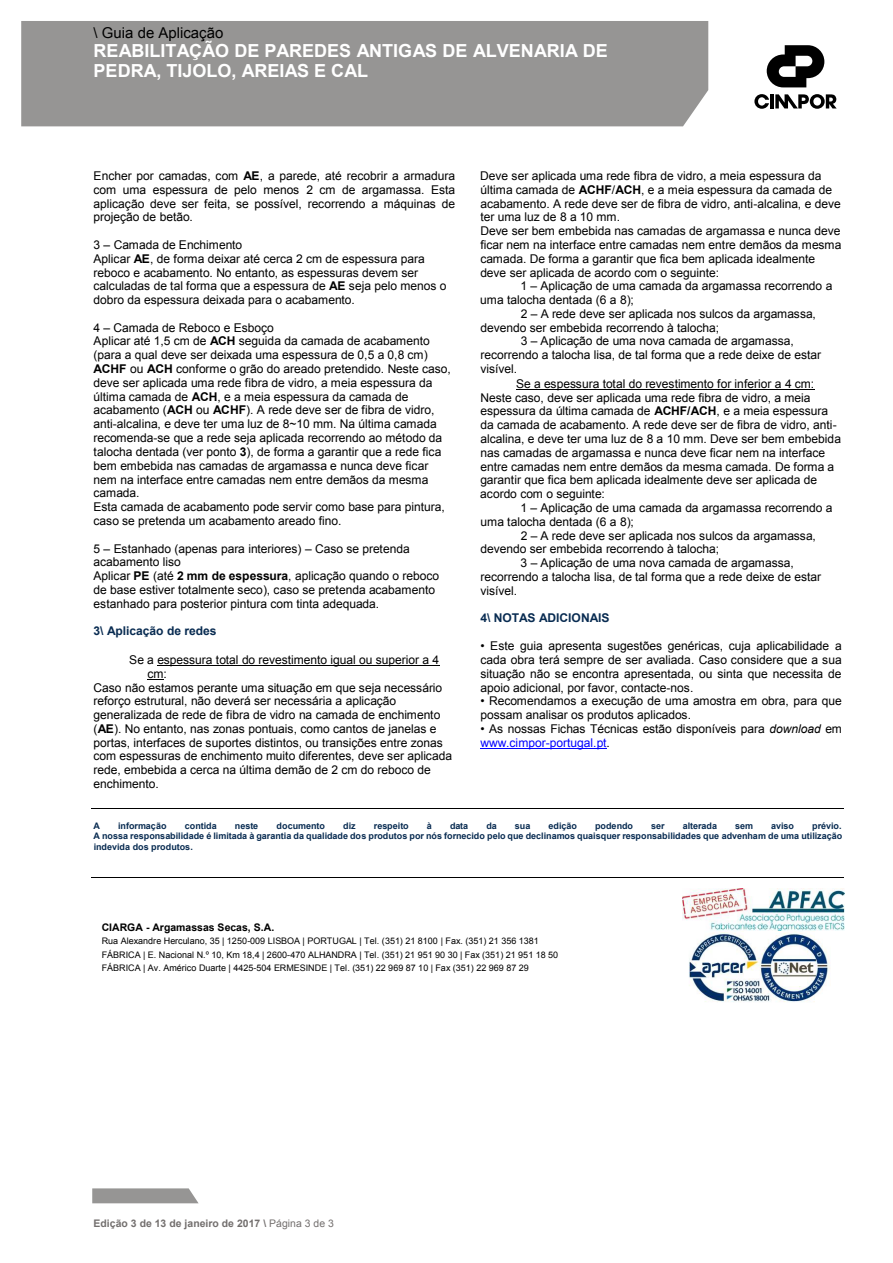
<style>
.page{position:relative;width:893px;height:1263px;background:#fff}
.page>*{position:absolute;margin:0;border:0;box-sizing:border-box;transform-origin:0 0}
.t1{font:700 18px/20.7px "Arial";color:#fff}
.t2{font:15px "Arial";color:#000}
.t3{font:12px/13.8px "Arial";letter-spacing:-.005em;color:#000}
.t4{font:700 12px "Arial";color:#082b51}
.t5{font:700 10.5px "Arial";color:#736f6e}
.t6{font:700 10.5px "Arial";color:#000}
.t7{font:700 9px/10.4px "Arial";color:#082b51;text-align:justify}
.t8{font:9px/13.5px "Arial";color:#000}
.s1{font-weight:700}
.s2{font-style:italic}
.s3{color:#00f}
.s4{font-weight:400}
</style>
<div class="page">
<svg style="left:92px;top:1188px;width:107px;height:15px"></svg>
<div style="left:21px;top:21px;width:687px;height:105px;background:#969594"></div>
<hr style="left:157px;top:665px;width:282px;height:1px;background:#000">
<svg style="left:148px;top:679px;width:16px;height:1px"></svg>
<hr style="left:516px;top:389px;width:298px;height:1px;background:#000">
<hr style="left:480px;top:748px;width:127px;height:1px;background:#00f">
<hr style="left:91px;top:808px;width:753px;height:1px;background:#000">
<hr style="left:91px;top:877px;width:753px;height:1px;background:#000">
<img style="left:682px;top:888px;width:162px;height:42px">
<img style="left:689px;top:931px;width:141px;height:71px">
<svg style="left:767px;top:45px;width:57px;height:42px"></svg>
<svg style="left:754px;top:94px;width:15px;height:15px"></svg>
<hr style="left:770px;top:94px;width:4px;height:14px;background:#000">
<svg style="left:775px;top:94px;width:62px;height:15px"></svg>
<p class="t2" style="left:94px;top:23px;width:131px">\ Guia de Aplicação</p>
<h1 class="t1" style="left:94px;top:41px;width:516px">REABILITAÇÃO DE PAREDES ANTIGAS DE ALVENARIA DE<br>PEDRA, TIJOLO, AREIAS E CAL</h1>
<p class="t3" style="left:94px;top:169px;width:363px;text-align:justify">Encher por camadas, com <span class="s1">AE</span>, a parede, até recobrir a armadura com uma espessura de pelo menos 2 cm de argamassa. Esta aplicação deve ser feita, se possível, recorrendo a máquinas de projeção de betão.</p>
<p class="t3" style="left:93px;top:238px;width:355px">3 – Camada de Enchimento<br>Aplicar <span class="s1">AE</span>, de forma deixar até cerca 2 cm de espessura para reboco e acabamento. No entanto, as espessuras devem ser calculadas de tal forma que a espessura de <span class="s1">AE</span> seja pelo menos o dobro da espessura deixada para o acabamento.</p>
<p class="t3" style="left:93px;top:321px;width:359px">4 – Camada de Reboco e Esboço<br>Aplicar até 1,5 cm de <span class="s1">ACH</span> seguida da camada de acabamento (para a qual deve ser deixada uma espessura de 0,5 a 0,8 cm)<br><span class="s1">ACHF</span> ou <span class="s1">ACH</span> conforme o grão do areado pretendido. Neste caso, deve ser aplicada uma rede fibra de vidro, a meia espessura da última camada de <span class="s1">ACH</span>, e a meia espessura da camada de acabamento (<span class="s1">ACH</span> ou <span class="s1">ACHF</span>). A rede deve ser de fibra de vidro, anti-alcalina, e deve ter uma luz de 8~10 mm. Na última camada recomenda-se que a rede seja aplicada recorrendo ao método da talocha dentada (ver ponto <span class="s1">3</span>), de forma a garantir que a rede fica bem embebida nas camadas de argamassa e nunca deve ficar nem na interface entre camadas nem entre demãos da mesma camada.<br>Esta camada de acabamento pode servir como base para pintura, caso se pretenda um acabamento areado fino.</p>
<p class="t3" style="left:93px;top:541px;width:347px">5 – Estanhado (apenas para interiores) – Caso se pretenda acabamento liso<br>Aplicar <span class="s1">PE</span> (até <span class="s1">2 mm de espessura</span>, aplicação quando o reboco de base estiver totalmente seco), caso se pretenda acabamento estanhado para posterior pintura com tinta adequada.</p>
<p class="t4" style="left:94px;top:623px;width:124px">3\ Aplicação de redes</p>
<p class="t3" style="left:129px;top:653px;width:311px">Se a espessura total do revestimento igual ou superior a 4</p>
<p class="t3" style="left:148px;top:667px;width:21px">cm:</p>
<p class="t3" style="left:94px;top:680px;width:350px">Caso não estamos perante uma situação em que seja necessário</p>
<p class="t3" style="left:94px;top:694px;width:304px">reforço estrutural, não deverá ser necessária a aplicação</p>
<p class="t3" style="left:94px;top:708px;width:348px">generalizada de rede de fibra de vidro na camada de enchimento</p>
<p class="t3" style="left:94px;top:722px;width:344px">(<span class="s1">AE</span>). No entanto, nas zonas pontuais, como cantos de janelas e</p>
<p class="t3" style="left:93px;top:736px;width:351px">portas, interfaces de suportes distintos, ou transições entre zonas</p>
<p class="t3" style="left:93px;top:749px;width:360px">com espessuras de enchimento muito diferentes, deve ser aplicada</p>
<p class="t3" style="left:93px;top:763px;width:339px">rede, embebida a cerca na última demão de 2 cm do reboco de</p>
<p class="t3" style="left:93px;top:777px;width:67px">enchimento.</p>
<p class="t3" style="left:480px;top:169px;width:363px">Deve ser aplicada uma rede fibra de vidro, a meia espessura da última camada de <span class="s1">ACHF</span>/<span class="s1">ACH</span>, e a meia espessura da camada de acabamento. A rede deve ser de fibra de vidro, anti-alcalina, e deve ter uma luz de 8 a 10 mm.<br>Deve ser bem embebida nas camadas de argamassa e nunca deve ficar nem na interface entre camadas nem entre demãos da mesma camada. De forma a garantir que fica bem aplicada idealmente deve ser aplicada de acordo com o seguinte:</p>
<p class="t3" style="left:480px;top:279px;width:354px;text-indent:40px">1 – Aplicação de uma camada da argamassa recorrendo a uma talocha dentada (6 a 8);</p>
<p class="t3" style="left:521px;top:307px;width:297px">2 – A rede deve ser aplicada nos sulcos da argamassa,</p>
<p class="t3" style="left:480px;top:321px;width:240px">devendo ser embebida recorrendo à talocha;</p>
<p class="t3" style="left:521px;top:334px;width:275px">3 – Aplicação de uma nova camada de argamassa,</p>
<p class="t3" style="left:480px;top:348px;width:342px">recorrendo a talocha lisa, de tal forma que a rede deixe de estar</p>
<p class="t3" style="left:480px;top:362px;width:38px">visível.</p>
<p class="t3" style="left:516px;top:377px;width:300px">Se a espessura total do revestimento for inferior a 4 cm:</p>
<p class="t3" style="left:480px;top:391px;width:332px">Neste caso, deve ser aplicada uma rede fibra de vidro, a meia</p>
<p class="t3" style="left:480px;top:404px;width:349px">espessura da última camada de <span class="s1">ACHF/ACH</span>, e a meia espessura</p>
<p class="t3" style="left:480px;top:418px;width:358px">da camada de acabamento. A rede deve ser de fibra de vidro, anti-</p>
<p class="t3" style="left:480px;top:432px;width:362px">alcalina, e deve ter uma luz de 8 a 10 mm. Deve ser bem embebida</p>
<p class="t3" style="left:480px;top:446px;width:346px">nas camadas de argamassa e nunca deve ficar nem na interface</p>
<p class="t3" style="left:480px;top:460px;width:355px">entre camadas nem entre demãos da mesma camada. De forma a</p>
<p class="t3" style="left:480px;top:473px;width:338px">garantir que fica bem aplicada idealmente deve ser aplicada de</p>
<p class="t3" style="left:480px;top:487px;width:126px">acordo com o seguinte:</p>
<p class="t3" style="left:520px;top:501px;width:314px">1 – Aplicação de uma camada da argamassa recorrendo a</p>
<p class="t3" style="left:480px;top:515px;width:155px">uma talocha dentada (6 a 8);</p>
<p class="t3" style="left:521px;top:529px;width:297px">2 – A rede deve ser aplicada nos sulcos da argamassa,</p>
<p class="t3" style="left:480px;top:542px;width:240px">devendo ser embebida recorrendo à talocha;</p>
<p class="t3" style="left:521px;top:556px;width:275px">3 – Aplicação de uma nova camada de argamassa,</p>
<p class="t3" style="left:480px;top:570px;width:342px">recorrendo a talocha lisa, de tal forma que a rede deixe de estar</p>
<p class="t3" style="left:480px;top:584px;width:38px">visível.</p>
<p class="t4" style="left:480px;top:610px;width:131px">4\ NOTAS ADICIONAIS</p>
<p class="t3" style="left:480px;top:639px;width:363px;text-align:justify">• Este guia apresenta sugestões genéricas, cuja aplicabilidade a cada obra terá sempre de ser avaliada. Caso considere que a sua situação não se encontra apresentada, ou sinta que necessita de apoio adicional, por favor, contacte-nos.</p>
<p class="t3" style="left:480px;top:694px;width:363px">• Recomendamos a execução de uma amostra em obra, para que possam analisar os produtos aplicados.</p>
<p class="t3" style="left:480px;top:722px;width:363px">• As nossas Fichas Técnicas estão disponíveis para <span class="s2">download</span> em <span class="s3">www.cimpor-portugal.pt</span>.</p>
<p class="t7" style="left:94px;top:821px;width:8px">A</p>
<p class="t7" style="left:118px;top:821px;width:50px">informação</p>
<p class="t7" style="left:185px;top:821px;width:33px">contida</p>
<p class="t7" style="left:235px;top:821px;width:25px">neste</p>
<p class="t7" style="left:277px;top:821px;width:50px">documento</p>
<p class="t7" style="left:343px;top:821px;width:14px">diz</p>
<p class="t7" style="left:374px;top:821px;width:36px">respeito</p>
<p class="t7" style="left:427px;top:821px;width:7px">à</p>
<p class="t7" style="left:450px;top:821px;width:20px">data</p>
<p class="t7" style="left:486px;top:821px;width:12px">da</p>
<p class="t7" style="left:515px;top:821px;width:17px">sua</p>
<p class="t7" style="left:549px;top:821px;width:30px">edição</p>
<p class="t7" style="left:595px;top:821px;width:39px">podendo</p>
<p class="t7" style="left:651px;top:821px;width:15px">ser</p>
<p class="t7" style="left:683px;top:821px;width:36px">alterada</p>
<p class="t7" style="left:735px;top:821px;width:20px">sem</p>
<p class="t7" style="left:771px;top:821px;width:24px">aviso</p>
<p class="t7" style="left:94px;top:821px;width:750px;text-indent:719px">prévio.<br>A nossa responsabilidade é limitada à garantia da qualidade dos produtos por nós fornecido pelo que declinamos quaisquer responsabilidades que advenham de uma utilização indevida dos produtos.</p>
<p class="t6" style="left:102px;top:920px;width:174px">CIARGA - Argamassas Secas, S.A.</p>
<p class="t8" style="left:102px;top:934px;width:458px">Rua Alexandre Herculano, 35 | 1250-009 LISBOA | PORTUGAL | Tel. (351) 21 8100 | Fax. (351) 21 356 1381<br>FÁBRICA | E. Nacional N.º 10, Km 18,4 | 2600-470 ALHANDRA | Tel. (351) 21 951 90 30 | Fax (351) 21 951 18 50<br>FÁBRICA | Av. Américo Duarte | 4425-504 ERMESINDE | Tel. (351) 22 969 87 10 | Fax (351) 22 969 87 29</p>
<p class="t5" style="left:94px;top:1216px;width:242px">Edição 3 de 13 de janeiro de 2017 \ <span class="s4">Página 3 de 3</span></p>
</div>
